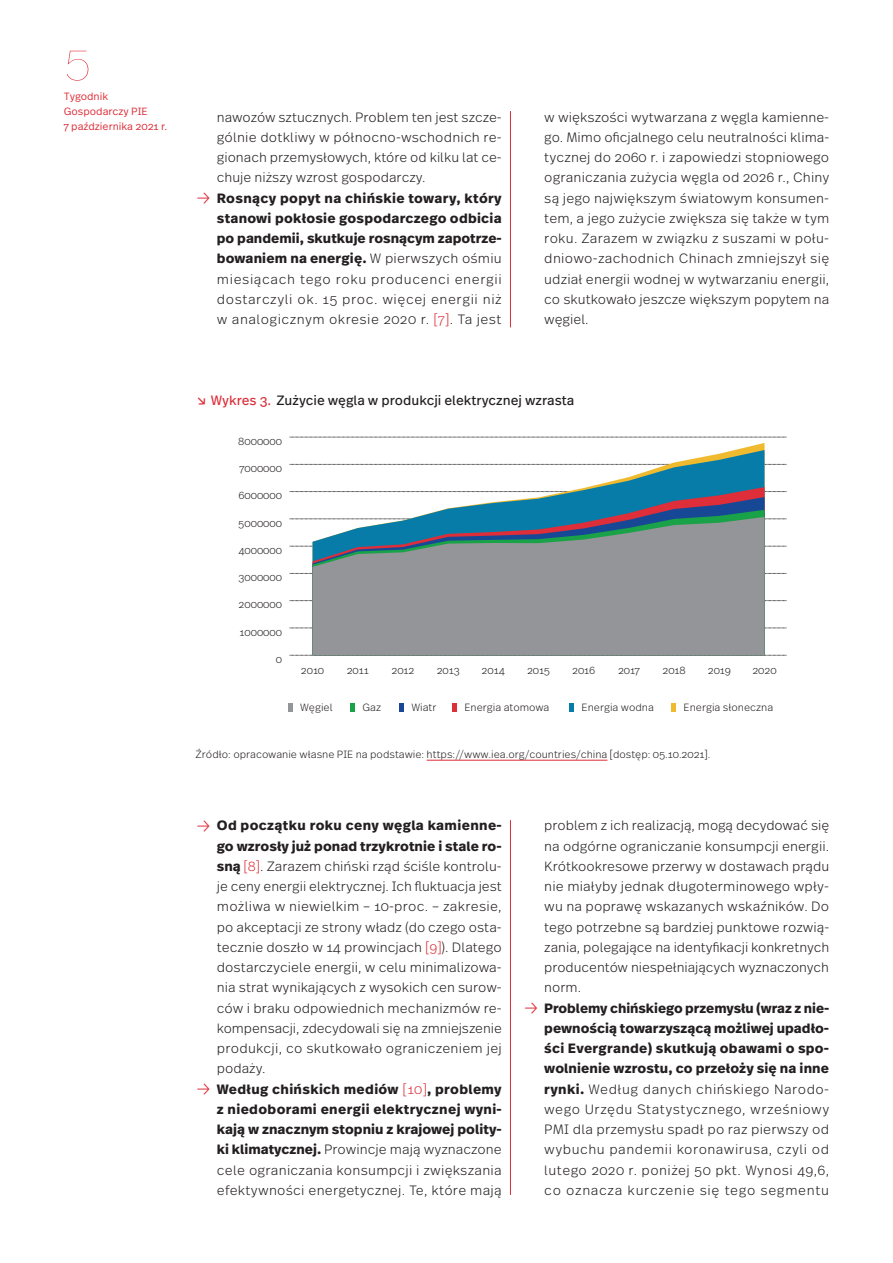
<style>
.page{position:relative;width:893px;height:1263px;background:#fff}
.page>*{position:absolute;margin:0;border:0;box-sizing:border-box;transform-origin:0 0}
.t1{font:100 52.5px "Real Text Pro";color:#dd2e39}
.t2{font:300 13.5px/20.2px "Real Text Pro";color:#231f20;text-align:justify}
.t3{font:700 13.5px/20.2px "Real Text Pro";letter-spacing:.005em;color:#231f20;text-align:justify}
.t4{font:13.5px "Real Text Pro";color:#231f20}
.t5{font:300 10.5px "Real Text Pro";color:#231f20}
.t6{font:300 10.5px/15px "Real Text Pro";color:#dd2e39}
.s1{font-weight:300;font-size:18px;color:#dd2e39}
.s2{font-weight:300}
.s3{font-weight:300;color:#dd2e39}
.s4{color:#dd2e39}
.s5{font-size:18px;color:#dd2e39}
.s6{font-weight:700}
</style>
<div class="page">
<hr style="left:427px;top:760px;width:180px;height:1px;background:#dd2e39">
<svg style="left:290px;top:655px;width:497px;height:1px"></svg>
<svg style="left:290px;top:627px;width:497px;height:1px"></svg>
<svg style="left:290px;top:600px;width:497px;height:1px"></svg>
<svg style="left:290px;top:573px;width:497px;height:1px"></svg>
<svg style="left:290px;top:546px;width:497px;height:1px"></svg>
<svg style="left:290px;top:518px;width:497px;height:1px"></svg>
<svg style="left:290px;top:491px;width:497px;height:1px"></svg>
<svg style="left:290px;top:464px;width:497px;height:1px"></svg>
<svg style="left:290px;top:437px;width:497px;height:1px"></svg>
<svg style="left:313px;top:450px;width:451px;height:37px"></svg>
<svg style="left:313px;top:487px;width:451px;height:10px"></svg>
<svg style="left:442px;top:497px;width:322px;height:13px;background:#547b9c"></svg>
<svg style="left:416px;top:510px;width:348px;height:7px;background:#287195"></svg>
<svg style="left:313px;top:517px;width:451px;height:138px;background:#859196"></svg>
<div style="left:288px;top:703px;width:5px;height:9px;background:#939598"></div>
<svg style="left:351px;top:703px;width:4px;height:9px"></svg>
<div style="left:399px;top:703px;width:5px;height:9px;background:#174895"></div>
<svg style="left:453px;top:703px;width:4px;height:9px"></svg>
<svg style="left:570px;top:703px;width:4px;height:9px"></svg>
<svg style="left:672px;top:703px;width:4px;height:9px"></svg>
<hr style="left:510px;top:111px;width:1px;height:216px;background:#dd2e39">
<hr style="left:510px;top:820px;width:1px;height:375px;background:#dd2e39">
<h1 class="t1" style="left:62px;top:24px;width:33px">5</h1>
<p class="t6" style="left:64px;top:89px;width:105px">Tygodnik<br>Gospodarczy PIE<br>7 października 2021 r.</p>
<p class="t2" style="left:217px;top:106px;width:286px">nawozów sztucznych. Problem ten jest szcze&shy;gólnie dotkliwy w północno-wschodnich re&shy;gionach przemysłowych, które od kilku lat ce&shy;chuje niższy wzrost gospodarczy.</p>
<p class="t3" style="left:217px;top:187px;width:286px;text-indent:-21px"><span class="s1">→</span> Rosnący popyt na chińskie towary, który stanowi pokłosie gospodarczego odbicia po pandemii, skutkuje rosnącym zapotrze&shy;bowaniem na energię. <span class="s2">W pierwszych ośmiu miesiącach tego roku producenci energii dostarczyli ok. 15 proc. więcej energii niż w analogicznym okresie 2020 r.</span> <span class="s3">[7]</span><span class="s2">. Ta jest</span></p>
<p class="t2" style="left:544px;top:106px;width:287px">w większości wytwarzana z węgla kamienne&shy;go. Mimo oficjalnego celu neutralności klima&shy;tycznej do 2060 r. i zapowiedzi stopniowego ograniczania zużycia węgla od 2026 r., Chiny są jego największym światowym konsumen&shy;tem, a jego zużycie zwiększa się także w tym roku. Zarazem w związku z suszami w połu&shy;dniowo-zachodnich Chinach zmniejszył się udział energii wodnej w wytwarzaniu energii, co skutkowało jeszcze większym popytem na węgiel.</p>
<p class="t4" style="left:196px;top:391px;width:380px"><span class="s4">↘ Wykres 3.</span> Zużycie węgla w produkcji elektrycznej wzrasta</p>
<p class="t5" style="left:238px;top:434px;width:45px">8000000</p>
<p class="t5" style="left:239px;top:461px;width:44px">7000000</p>
<p class="t5" style="left:238px;top:488px;width:45px">6000000</p>
<p class="t5" style="left:238px;top:515px;width:45px">5000000</p>
<p class="t5" style="left:238px;top:543px;width:45px">4000000</p>
<p class="t5" style="left:239px;top:570px;width:45px">3000000</p>
<p class="t5" style="left:239px;top:597px;width:45px">2000000</p>
<p class="t5" style="left:240px;top:624px;width:44px">1000000</p>
<p class="t5" style="left:276px;top:652px;width:8px">0</p>
<p class="t5" style="left:301px;top:663px;width:25px">2010</p>
<p class="t5" style="left:347px;top:663px;width:24px">2011</p>
<p class="t5" style="left:391px;top:663px;width:24px">2012</p>
<p class="t5" style="left:437px;top:663px;width:24px">2013</p>
<p class="t5" style="left:482px;top:663px;width:25px">2014</p>
<p class="t5" style="left:527px;top:663px;width:25px">2015</p>
<p class="t5" style="left:572px;top:663px;width:24px">2016</p>
<p class="t5" style="left:618px;top:663px;width:23px">2017</p>
<p class="t5" style="left:662px;top:663px;width:25px">2018</p>
<p class="t5" style="left:708px;top:663px;width:25px">2019</p>
<p class="t5" style="left:752px;top:663px;width:26px">2020</p>
<p class="t5" style="left:300px;top:700px;width:34px">Węgiel</p>
<p class="t5" style="left:362px;top:700px;width:20px">Gaz</p>
<p class="t5" style="left:411px;top:700px;width:27px">Wiatr</p>
<p class="t5" style="left:464px;top:700px;width:86px">Energia atomowa</p>
<p class="t5" style="left:582px;top:700px;width:74px">Energia wodna</p>
<p class="t5" style="left:684px;top:700px;width:91px">Energia słoneczna</p>
<p class="t5" style="left:196px;top:747px;width:516px">Źródło: opracowanie własne PIE na podstawie: https://www.iea.org/countries/china [dostęp: 05.10.2021].</p>
<p class="t2" style="left:217px;top:815px;width:287px;text-indent:-21px"><span class="s5">→</span> <span class="s6">Od początku roku ceny węgla kamienne&shy;go wzrosły już ponad trzykrotnie i stale ro&shy;sną</span> <span class="s4">[8]</span>. Zarazem chiński rząd ściśle kontrolu&shy;je ceny energii elektrycznej. Ich fluktuacja jest możliwa w niewielkim – 10-proc. – zakresie, po akceptacji ze strony władz (do czego osta&shy;tecznie doszło w 14 prowincjach <span class="s4">[9]</span>). Dlatego dostarczyciele energii, w celu minimalizowa&shy;nia strat wynikających z wysokich cen surow&shy;ców i braku odpowiednich mechanizmów re&shy;kompensacji, zdecydowali się na zmniejszenie produkcji, co skutkowało ograniczeniem jej podaży.</p>
<p class="t3" style="left:217px;top:1078px;width:286px;text-indent:-21px"><span class="s1">→</span> Według chińskich mediów <span class="s3">[10]</span>, problemy z niedoborami energii elektrycznej wyni&shy;kają w znacznym stopniu z krajowej polity&shy;ki klimatycznej. <span class="s2">Prowincje mają wyznaczone cele ograniczania konsumpcji i zwiększania efektywności energetycznej. Te, które mają</span></p>
<p class="t2" style="left:544px;top:815px;width:287px">problem z ich realizacją, mogą decydować się na odgórne ograniczanie konsumpcji energii.<br>Krótkookresowe przerwy w dostawach prądu nie miałyby jednak długoterminowego wpły&shy;wu na poprawę wskazanych wskaźników. Do tego potrzebne są bardziej punktowe rozwią&shy;zania, polegające na identyfikacji konkretnych producentów niespełniających wyznaczonych norm.</p>
<p class="t2" style="left:544px;top:997px;width:286px;text-indent:-21px"><span class="s5">→</span> <span class="s6">Problemy chińskiego przemysłu (wraz z nie&shy;pewnością towarzyszącą możliwej upadło&shy;ści Evergrande) skutkują obawami o spo&shy;wolnienie wzrostu, co przełoży się na inne rynki.</span> Według danych chińskiego Narodo&shy;wego Urzędu Statystycznego, wrześniowy PMI dla przemysłu spadł po raz pierwszy od wybuchu pandemii koronawirusa, czyli od lutego 2020 r. poniżej 50 pkt. Wynosi 49,6, co oznacza kurczenie się tego segmentu</p>
</div>
